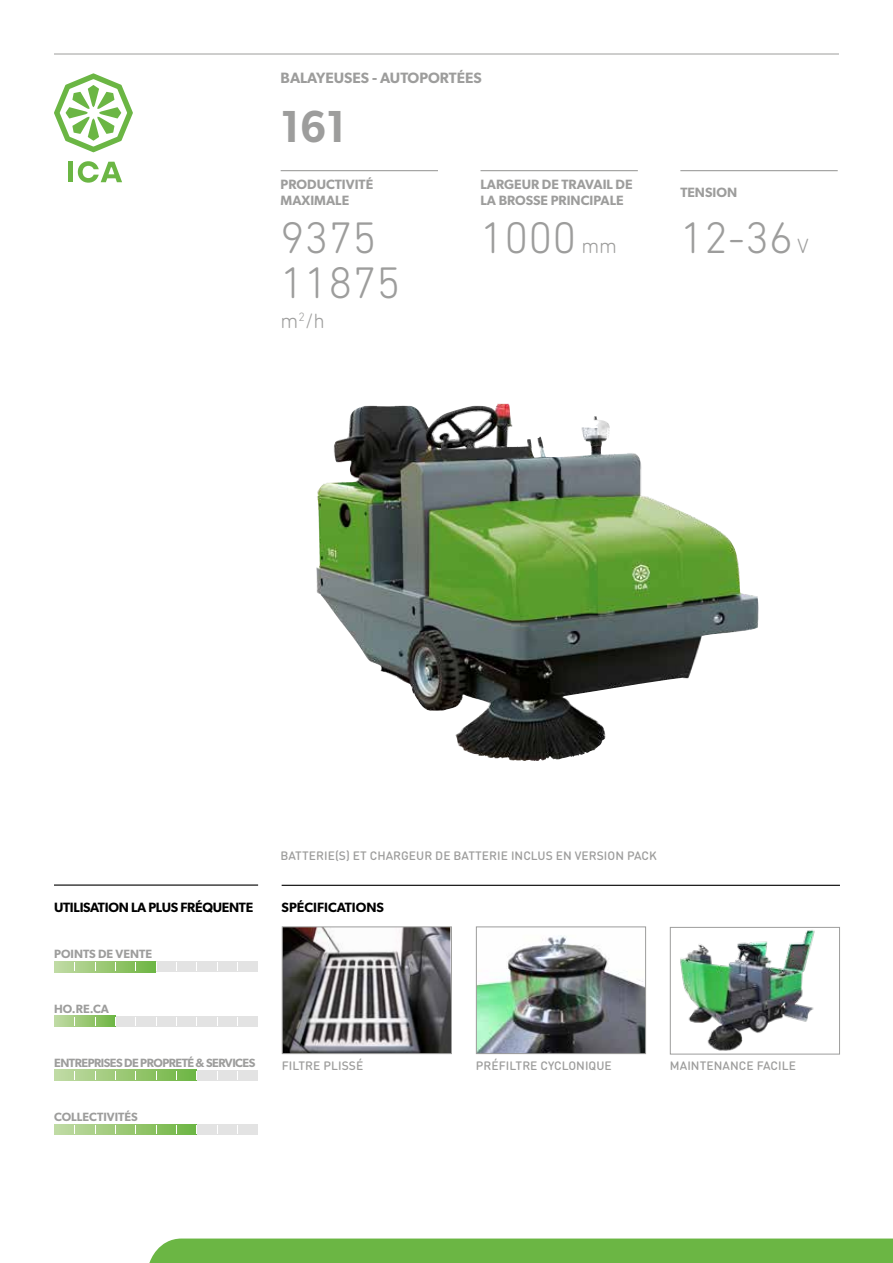
<style>
.page{position:relative;width:893px;height:1263px;background:#fff}
.page>*{position:absolute;margin:0;border:0;box-sizing:border-box;transform-origin:0 0}
.t1{font:300 45px/45px "DIN Next Rounded LT Pro";color:#9d9d9c}
.t2{font:600 45px "Gibson";color:#9d9d9c;scale:.93 1}
.t3{font:300 21px "DIN Next Rounded LT Pro";color:#9d9d9c}
.t4{font:600 15px "Gibson";color:#9d9d9c}
.t5{font:600 13.5px/16.2px "Gibson";color:#9d9d9c}
.t6{font:600 13.5px "Gibson";letter-spacing:-.02em;color:#000}
.t7{font:600 13.5px "Gibson";color:#000}
.t8{font:500 12px "DIN Round Pro";letter-spacing:.005em;color:#9d9d9c}
.t9{font:600 12px "Gibson";letter-spacing:-.03em;color:#9d9d9c}
.t10{font:600 12px "Gibson";color:#9d9d9c}
.s1{font-size:21px}
</style>
<div class="page">
<hr style="left:54px;top:54px;width:785px;height:1px;background:#9d9d9c">
<svg style="left:54px;top:73px;width:79px;height:79px"></svg>
<div style="left:68px;top:162px;width:5px;height:20px;background:#6bb644"></div>
<svg style="left:78px;top:161px;width:44px;height:22px"></svg>
<div style="left:149px;top:1238px;width:744px;height:25px;background:#6bb644"></div>
<img style="left:478px;top:935px;width:166px;height:117px">
<div style="left:476px;top:926px;width:170px;height:128px;border:1px solid #9d9d9c"></div>
<img style="left:680px;top:930px;width:135px;height:121px">
<div style="left:670px;top:927px;width:170px;height:127px;border:1px solid #9d9d9c"></div>
<img style="left:284px;top:928px;width:166px;height:124px">
<div style="left:282px;top:926px;width:170px;height:128px;border:1px solid #9d9d9c"></div>
<hr style="left:281px;top:170px;width:157px;height:1px;background:#9d9d9c">
<hr style="left:480px;top:170px;width:158px;height:1px;background:#9d9d9c">
<hr style="left:680px;top:170px;width:158px;height:1px;background:#9d9d9c">
<hr style="left:54px;top:884px;width:204px;height:2px;background:#000">
<hr style="left:282px;top:885px;width:558px;height:1px;background:#000">
<img style="left:316px;top:404px;width:443px;height:357px">
<div style="left:54px;top:961px;width:204px;height:11px;background:#e3e3e3"></div>
<svg style="left:54px;top:961px;width:102px;height:11px"></svg>
<div style="left:54px;top:1070px;width:204px;height:10px;background:#e3e3e3"></div>
<svg style="left:54px;top:1070px;width:142px;height:10px"></svg>
<div style="left:54px;top:1016px;width:204px;height:10px;background:#e3e3e3"></div>
<svg style="left:54px;top:1016px;width:61px;height:10px"></svg>
<div style="left:54px;top:1124px;width:204px;height:11px;background:#e3e3e3"></div>
<svg style="left:54px;top:1124px;width:142px;height:11px;background:#9cca79"></svg>
<p class="t4" style="left:281px;top:69px;width:203px">BALAYEUSES - AUTOPORTÉES</p>
<h1 class="t2" style="left:281px;top:100px;width:72px">161</h1>
<p class="t5" style="left:281px;top:176px;width:94px">PRODUCTIVITÉ<br>MAXIMALE</p>
<p class="t5" style="left:480px;top:176px;width:154px">LARGEUR DE TRAVAIL DE<br>LA BROSSE PRINCIPALE</p>
<p class="t5" style="left:680px;top:184px;width:58px">TENSION</p>
<h1 class="t1" style="left:281px;top:215px;width:121px">9375<br>11875</h1>
<h2 class="t3" style="left:281px;top:309px;width:46px">m<sup>2</sup>/h</h2>
<h1 class="t1" style="left:480px;top:215px;width:138px">1000 <span class="s1">mm</span></h1>
<h1 class="t1" style="left:680px;top:215px;width:130px">12-36 <span class="s1">V</span></h1>
<p class="t8" style="left:280px;top:848px;width:378px">BATTERIE(S) ET CHARGEUR DE BATTERIE INCLUS EN VERSION PACK</p>
<p class="t6" style="left:54px;top:899px;width:201px">UTILISATION LA PLUS FRÉQUENTE</p>
<p class="t7" style="left:282px;top:899px;width:104px">SPÉCIFICATIONS</p>
<p class="t10" style="left:54px;top:947px;width:99px">POINTS DE VENTE</p>
<p class="t9" style="left:54px;top:1001px;width:56px">HO.RE.CA</p>
<p class="t9" style="left:54px;top:1055px;width:203px">ENTREPRISES DE PROPRETÉ &amp; SERVICES</p>
<p class="t10" style="left:54px;top:1109px;width:85px">COLLECTIVITÉS</p>
<p class="t8" style="left:282px;top:1057px;width:83px">FILTRE PLISSÉ</p>
<p class="t8" style="left:476px;top:1057px;width:137px">PRÉFILTRE CYCLONIQUE</p>
<p class="t8" style="left:670px;top:1057px;width:127px">MAINTENANCE FACILE</p>
</div>
